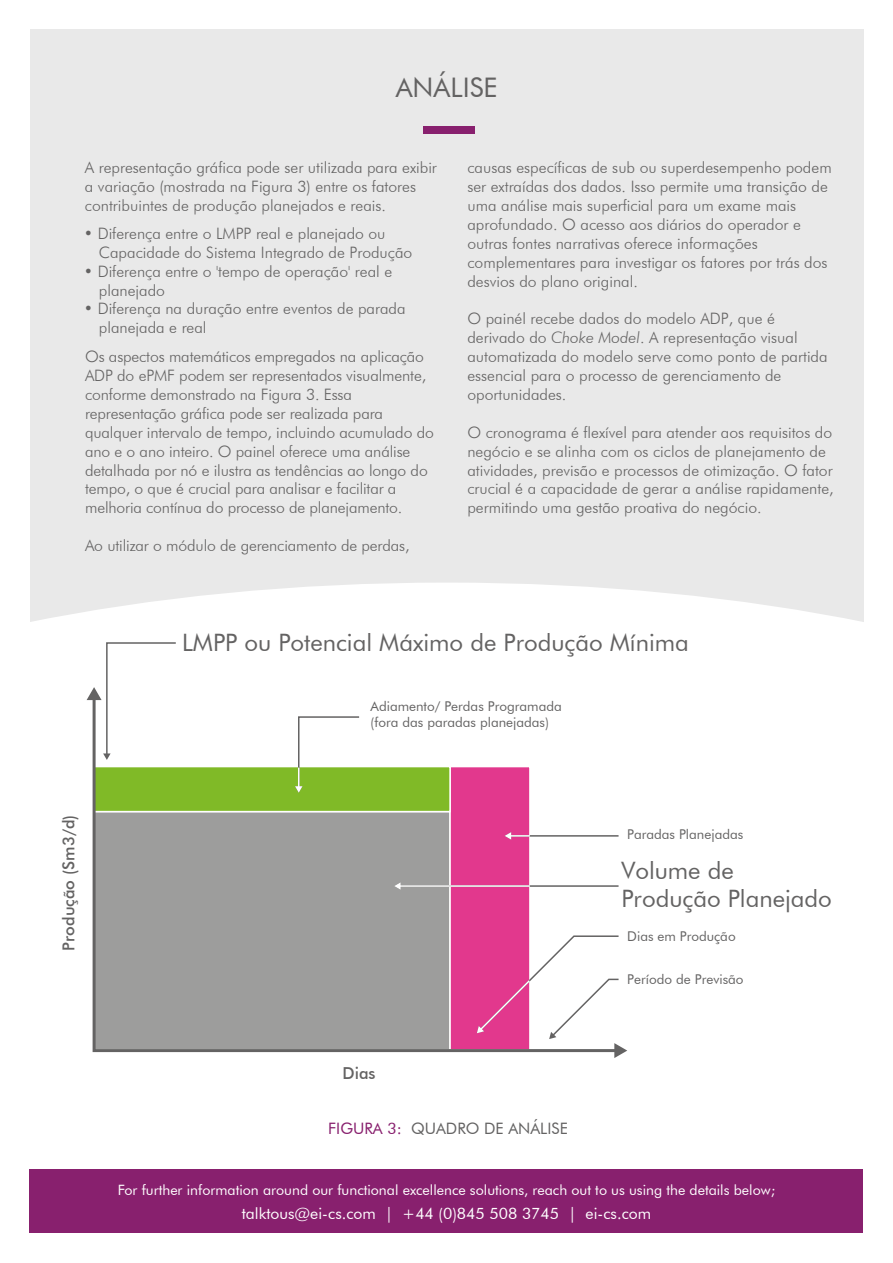
<style>
.page{position:relative;width:893px;height:1263px;background:#fff}
.page>*{position:absolute;margin:0;border:0;box-sizing:border-box;transform-origin:0 0}
.t1{font:27px "Futura BT";color:#646363}
.t2{font:24px/28.5px "Futura BT";color:#646363}
.t3{font:500 16.5px "Futura BT";color:#646363}
.t4{font:300 15.75px/18.9px "Futura BT";color:#646363}
.t5{font:15.75px "Futura BT";color:#fff}
.t6{font:15.75px "Futura BT";color:#646363}
.t7{font:14.25px "Futura BT";color:#fff}
.t8{font:13.5px/16.2px "Futura BT";color:#646363}
.s1{font-style:italic}
.s2{color:#88206e}
</style>
<div class="page">
<div style="left:30px;top:30px;width:834px;height:1203px;background:#e9e9e9"></div>
<div style="left:29px;top:583px;width:835px;height:650px;background:#fff"></div>
<div style="left:30px;top:1169px;width:833px;height:64px;background:#88206e"></div>
<div style="left:424px;top:126px;width:51px;height:8px;background:#88206e"></div>
<svg style="left:91px;top:695px;width:528px;height:358px;background:#bcb0ab"></svg>
<svg style="left:295px;top:715px;width:66px;height:78px;background:#d1e3b5"></svg>
<hr style="left:510px;top:835px;width:109px;height:2px;background:#646363">
<hr style="left:510px;top:835px;width:20px;height:2px;background:#fff">
<svg style="left:505px;top:832px;width:6px;height:8px"></svg>
<hr style="left:400px;top:885px;width:219px;height:2px;background:#646363">
<hr style="left:400px;top:885px;width:130px;height:2px;background:#fff">
<svg style="left:394px;top:882px;width:7px;height:8px"></svg>
<svg style="left:477px;top:935px;width:150px;height:123px;background:#eeb8d3"></svg>
<svg style="left:87px;top:641px;width:90px;height:119px;background:#f7f6f6"></svg>
<h1 class="t1" style="left:396px;top:71px;width:103px">ANÁLISE</h1>
<p class="t4" style="left:85px;top:158px;width:354px">A representação gráfica pode ser utilizada para exibir a variação (mostrada na Figura 3) entre os fatores contribuintes de produção planejados e reais.</p>
<p class="t4" style="left:99px;top:224px;width:315px;text-indent:-15px">• Diferença entre o LMPP real e planejado ou<br>Capacidade do Sistema Integrado de Produção</p>
<p class="t4" style="left:99px;top:261px;width:295px;text-indent:-15px">• Diferença entre o 'tempo de operação' real e planejado</p>
<p class="t4" style="left:99px;top:299px;width:308px;text-indent:-15px">• Diferença na duração entre eventos de parada planejada e real</p>
<p class="t4" style="left:85px;top:347px;width:350px">Os aspectos matemáticos empregados na aplicação ADP do ePMF podem ser representados visualmente, conforme demonstrado na Figura 3. Essa representação gráfica pode ser realizada para qualquer intervalo de tempo, incluindo acumulado do ano e o ano inteiro. O painel oferece uma análise detalhada por nó e ilustra as tendências ao longo do tempo, o que é crucial para analisar e facilitar a melhoria contínua do processo de planejamento.</p>
<p class="t4" style="left:85px;top:536px;width:326px">Ao utilizar o módulo de gerenciamento de perdas,</p>
<p class="t4" style="left:467px;top:158px;width:366px">causas específicas de sub ou superdesempenho podem ser extraídas dos dados. Isso permite uma transição de uma análise mais superficial para um exame mais aprofundado. O acesso aos diários do operador e outras fontes narrativas oferece informações complementares para investigar os fatores por trás dos desvios do plano original.</p>
<p class="t4" style="left:467px;top:309px;width:362px">O painél recebe dados do modelo ADP, que é derivado do <span class="s1">Choke Model</span>. A representação visual automatizada do modelo serve como ponto de partida essencial para o processo de gerenciamento de oportunidades.</p>
<p class="t4" style="left:467px;top:423px;width:368px">O cronograma é flexível para atender aos requisitos do negócio e se alinha com os ciclos de planejamento de atividades, previsão e processos de otimização. O fator crucial é a capacidade de gerar a análise rapidamente, permitindo uma gestão proativa do negócio.</p>
<h2 class="t2" style="left:182px;top:628px;width:508px">LMPP ou Potencial Máximo de Produção Mínima</h2>
<p class="t3" style="left:58px;top:950px;width:137px;rotate:-90deg">Produção (Sm3/d)</p>
<p class="t8" style="left:371px;top:698px;width:193px">Adiamento/ Perdas Programada (fora das paradas planejadas)</p>
<p class="t3" style="left:342px;top:1063px;width:35px">Dias</p>
<p class="t6" style="left:328px;top:1118px;width:241px"><span class="s2">FIGURA 3:</span> QUADRO DE ANÁLISE</p>
<p class="t8" style="left:627px;top:826px;width:117px">Paradas Planejadas</p>
<h2 class="t2" style="left:621px;top:856px;width:212px">Volume de<br>Produção Planejado</h2>
<p class="t8" style="left:627px;top:928px;width:110px">Dias em Produção</p>
<p class="t8" style="left:627px;top:971px;width:118px">Período de Previsão</p>
<p class="t7" style="left:118px;top:1181px;width:659px">For further information around our functional excellence solutions, reach out to us using the details below;</p>
<p class="t5" style="left:242px;top:1204px;width:411px">talktous@ei-cs.com | +44 (0)845 508 3745 | ei-cs.com</p>
</div>
